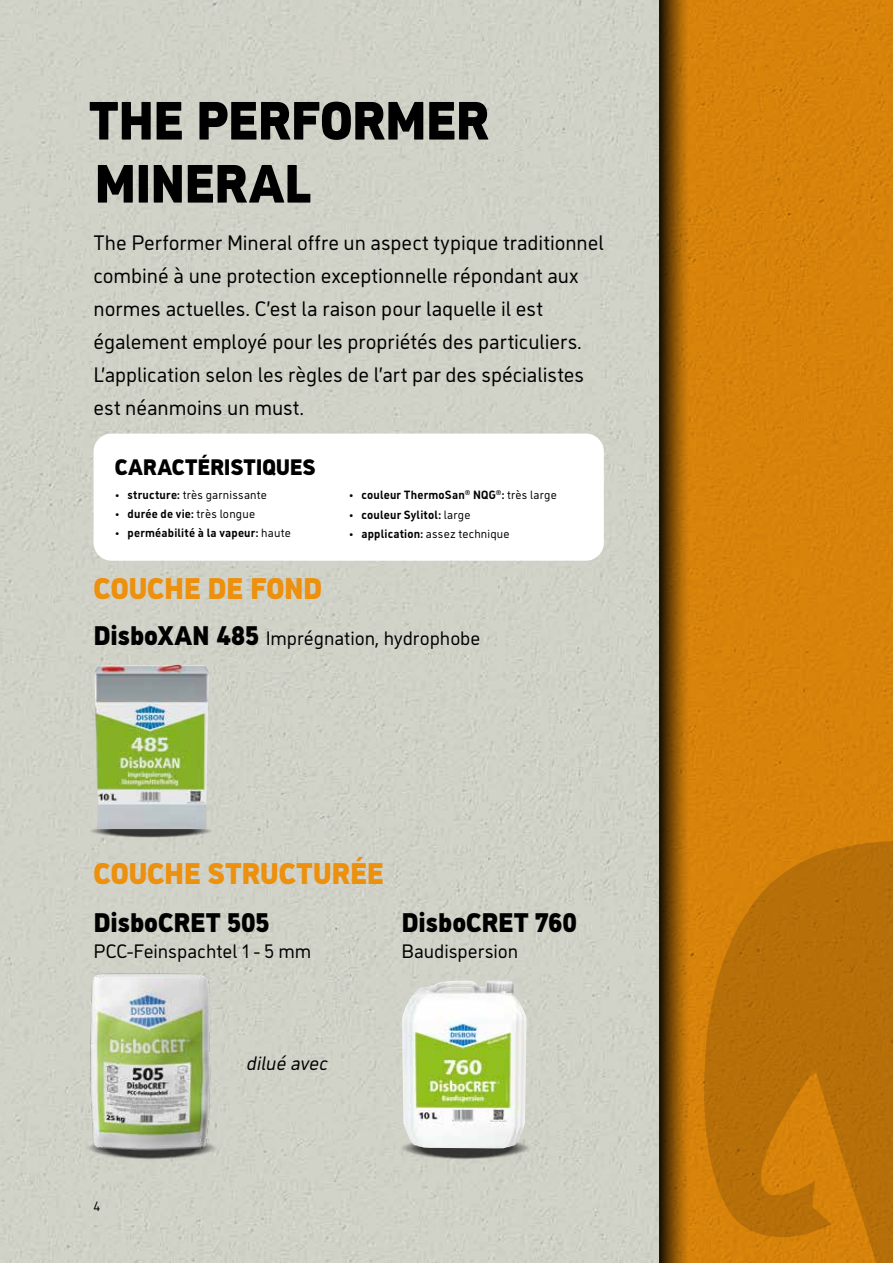
<style>
.page{position:relative;width:893px;height:1263px;background:#fff}
.page>*{position:absolute;margin:0;border:0;box-sizing:border-box;transform-origin:0 0}
.t1{font:900 54px/63px "CAP Elephant";letter-spacing:-.02em;color:#000}
.t2{font:900 30px "CAP Elephant";letter-spacing:-.01em;color:#ec900d}
.t3{font:900 27px "CAP Elephant";letter-spacing:-.005em;color:#000}
.t4{font:900 22.5px "CAP Elephant";letter-spacing:-.01em;color:#000}
.t5{font:21px/33px "CAP Elephant";letter-spacing:-.005em;color:#000}
.t6{font:19.5px "CAP Elephant";letter-spacing:-.005em;color:#000}
.t7{font:italic 19.5px "CAP Elephant";color:#000}
.t8{font:13.5px "CAP Elephant";color:#000}
.t9{font:700 12px "CAP Elephant";letter-spacing:.015em;color:#000}
.t10{font:12px "CAP Elephant";letter-spacing:.02em;color:#000}
.s1{font-weight:700}
.s2{font-weight:400}
.s3{font-weight:900;font-size:27px}
</style>
<div class="page">
<div style="left:659px;top:0;width:234px;height:1263px;background:#d7830b"></div>
<div style="left:0;top:0;width:659px;height:1263px;background:#d0d1c7"></div>
<svg style="left:659px;top:0;width:31px;height:1263px"></svg>
<svg style="left:704px;top:841px;width:189px;height:422px;fill:#b77009"></svg>
<div style="left:94px;top:434px;width:510px;height:127px;background:#fff;border-radius:18px"></div>
<img style="left:91px;top:829px;width:120px;height:11px">
<img style="left:94px;top:664px;width:116px;height:165px">
<img style="left:91px;top:1155px;width:124px;height:9px">
<img style="left:46px;top:963px;width:203px;height:192px">
<img style="left:402px;top:1145px;width:127px;height:17px">
<img style="left:402px;top:980px;width:125px;height:168px">
<hr style="left:892px;top:523px;width:1px;height:31px;background:#000">
<h1 class="t1" style="left:88px;top:89px;width:403px">THE PERFORMER<br>MINERAL</h1>
<p class="t5" style="left:94px;top:226px;width:512px">The Performer Mineral offre un aspect typique traditionnel combiné à une protection exceptionnelle répondant aux normes actuelles. C’est la raison pour laquelle il est également employé pour les propriétés des particuliers.<br>L’application selon les règles de l’art par des spécialistes est néanmoins un must.</p>
<p class="t4" style="left:115px;top:454px;width:202px">CARACTÉRISTIQUES</p>
<p class="t10" style="left:115px;top:488px;width:154px"><span class="s1">• structure:</span> très garnissante</p>
<p class="t9" style="left:115px;top:507px;width:142px">• durée de vie: <span class="s2">très longue</span></p>
<p class="t9" style="left:115px;top:526px;width:178px">• perméabilité à la vapeur: <span class="s2">haute</span></p>
<h2 class="t2" style="left:94px;top:571px;width:230px">COUCHE DE FOND</h2>
<p class="t9" style="left:349px;top:488px;width:210px">• couleur ThermoSan<sup>®</sup> NQG<sup>®</sup>: <span class="s2">très large</span></p>
<p class="t9" style="left:349px;top:507px;width:123px">• couleur Sylitol: <span class="s2">large</span></p>
<p class="t10" style="left:349px;top:527px;width:162px"><span class="s1">• application:</span> assez technique</p>
<p class="t6" style="left:94px;top:627px;width:388px"><span class="s3">DisboXAN 485</span> Imprégnation, hydrophobe</p>
<h2 class="t2" style="left:94px;top:856px;width:292px">COUCHE STRUCTURÉE</h2>
<p class="t3" style="left:94px;top:907px;width:178px">DisboCRET 505</p>
<p class="t6" style="left:94px;top:939px;width:219px">PCC-Feinspachtel 1 - 5 mm</p>
<p class="t3" style="left:402px;top:907px;width:177px">DisboCRET 760</p>
<p class="t6" style="left:402px;top:939px;width:118px">Baudispersion</p>
<p class="t7" style="left:246px;top:1052px;width:89px">diluéavec</p>
<p class="t8" style="left:94px;top:1198px;width:8px">4</p>
</div>
